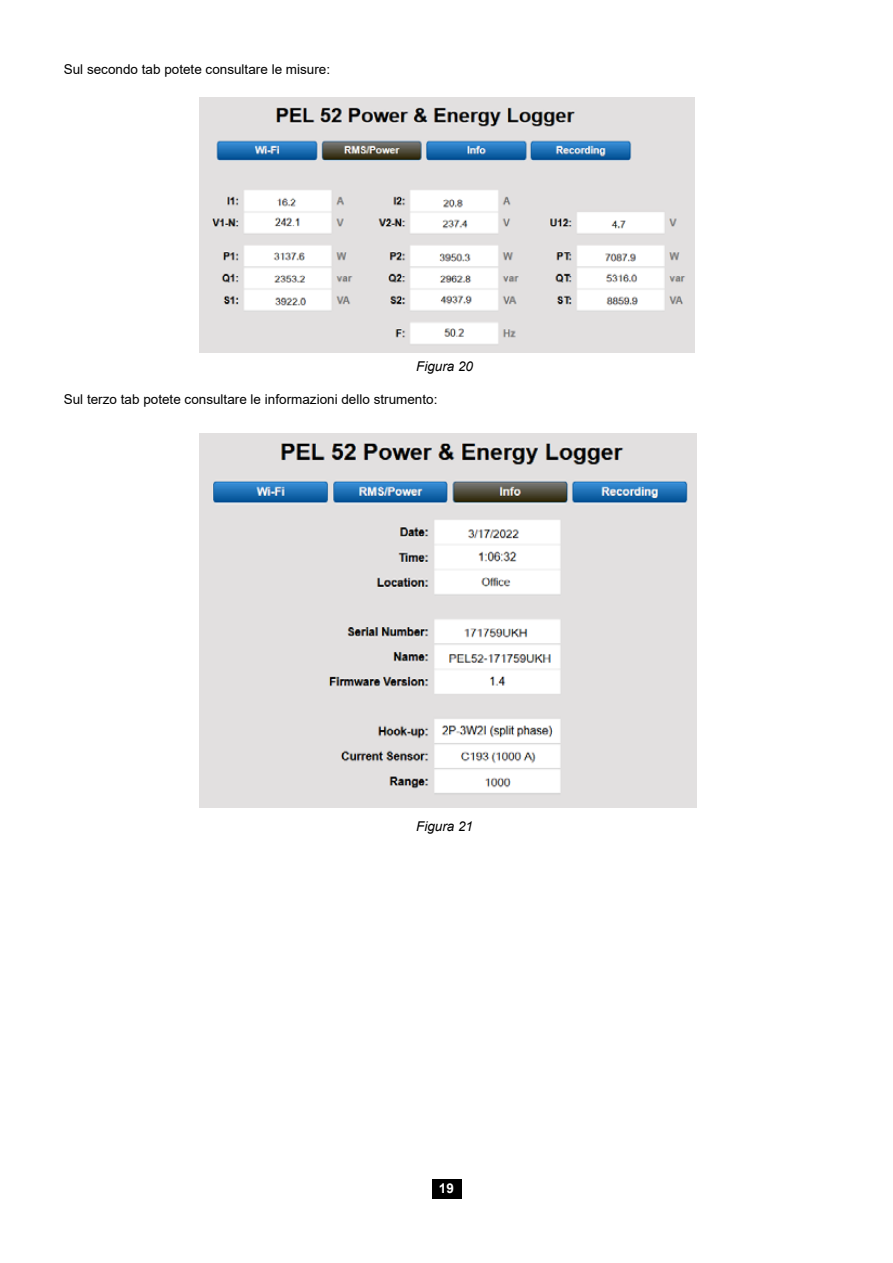
<style>
.page{position:relative;width:893px;height:1263px;background:#fff}
.page>*{position:absolute;margin:0;border:0;box-sizing:border-box;transform-origin:0 0}
.t1{font:13.5px "Arial";color:#000}
.t2{font:italic 13.5px "Arial";color:#000}
.t3{font:700 13.5px "Arial";color:#fff}
</style>
<div class="page">
<div style="left:432px;top:1179px;width:29px;height:19px;background:#000"></div>
<img style="left:200px;top:98px;width:495px;height:254px">
<img style="left:200px;top:434px;width:496px;height:373px">
<p class="t1" style="left:64px;top:60px;width:268px">Sul secondo tab potete consultare le misure:</p>
<p class="t2" style="left:416px;top:358px;width:59px">Figura 20</p>
<p class="t1" style="left:64px;top:390px;width:375px">Sul terzo tab potete consultare le informazioni dello strumento:</p>
<p class="t2" style="left:416px;top:817px;width:59px">Figura 21</p>
<p class="t3" style="left:439px;top:1179px;width:17px">19</p>
</div>
